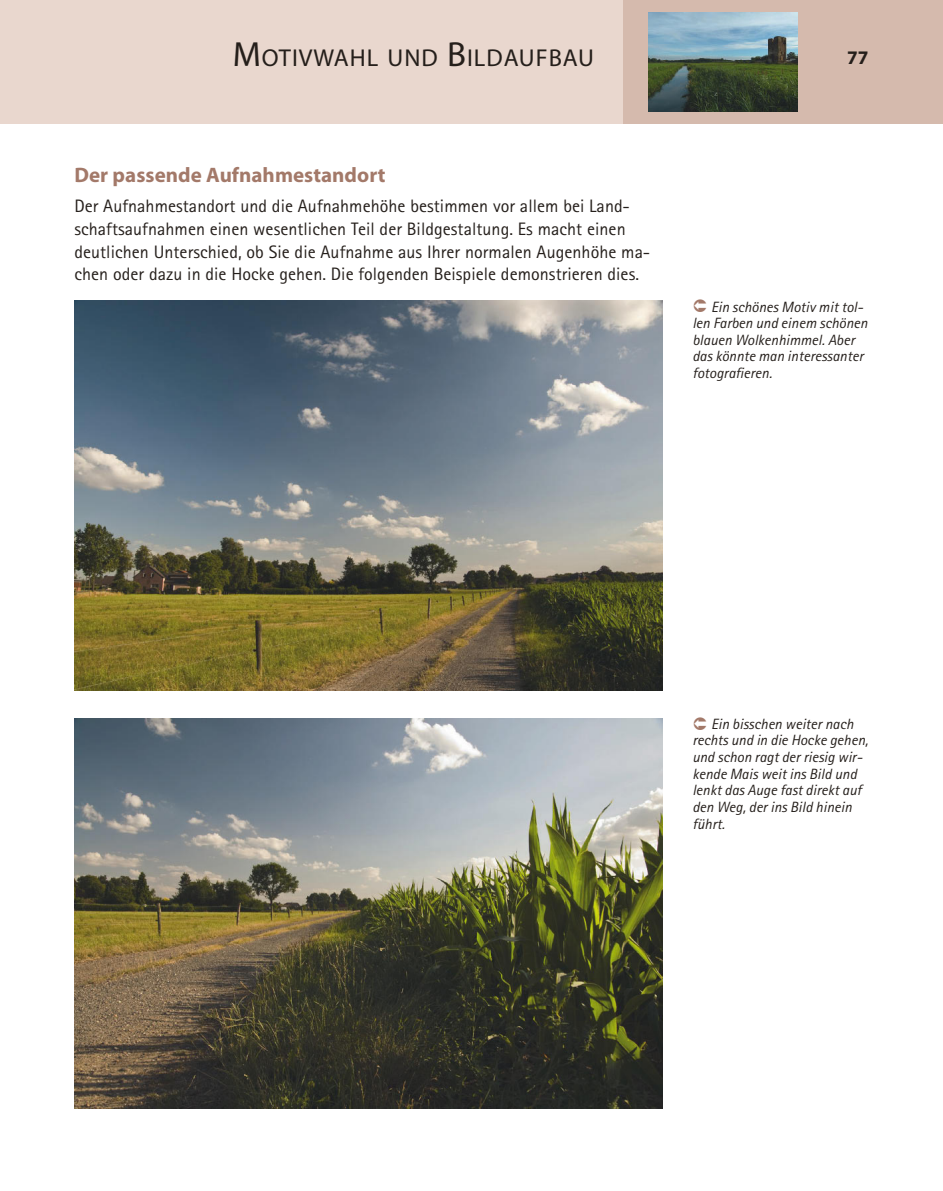
<style>
.page{position:relative;width:943px;height:1191px;background:#fff}
.page>*{position:absolute;margin:0;border:0;box-sizing:border-box;transform-origin:0 0}
.t1{font:24.5px "Myriad";letter-spacing:.04em;color:#251f1b}
.t2{font:700 21px "Myriad";color:#a37969}
.t3{font:700 19.25px "Myriad";color:#251f1b}
.t4{font:18.03px/22.8px "Rotis Sans Serif";letter-spacing:.005em;color:#251f1b}
.t5{font:italic 14.88px/16.6px "Rotis Sans Serif";color:#251f1b}
.s1{font-size:35px}
</style>
<div class="page">
<div style="left:276px;top:0;width:348px;height:124px;background:#e9d7ce"></div>
<div style="left:0;top:0;width:276px;height:124px;background:#e9d7ce"></div>
<div style="left:623px;top:0;width:320px;height:124px;background:#d5baad"></div>
<img style="left:649px;top:12px;width:149px;height:99px">
<img style="left:74px;top:300px;width:588px;height:391px">
<img style="left:74px;top:718px;width:588px;height:390px">
<h1 class="t1" style="left:233px;top:45px;width:363px"><span class="s1">M</span>OTIVWAHL UND <span class="s1">-B</span> ILDAUFBAU</h1>
<p class="t3" style="left:847px;top:48px;width:23px">77</p>
<p class="t2" style="left:74px;top:164px;width:313px">Der passende Aufnahmestandort</p>
<p class="t4" style="left:74px;top:195px;width:577px">Der Aufnahmestandort und die Aufnahmehöhe bestimmen vor allem bei Land&shy;schaftsaufnahmen einen wesentlichen Teil der Bildgestaltung. Es macht einen deutlichen Unterschied, ob Sie die Aufnahme aus Ihrer normalen Augenhöhe ma&shy;chen oder dazu in die Hocke gehen. Die folgenden Beispiele demonstrieren dies.</p>
<p class="t5" style="left:692px;top:298px;width:177px;text-indent:19px">Ein schönes Motiv mit tol&shy;len Farben und einem schönen blauen Wolkenhimmel. Aber das könnte man interessanter fotografieren.</p>
<p class="t5" style="left:692px;top:715px;width:177px;text-indent:19px">Ein bisschen weiter nach rechts und in die Hocke gehen, und schon ragt der riesig wir&shy;kende Mais weit ins Bild und lenkt das Auge fast direkt auf den Weg, der ins Bild hinein führt.</p>
</div>
